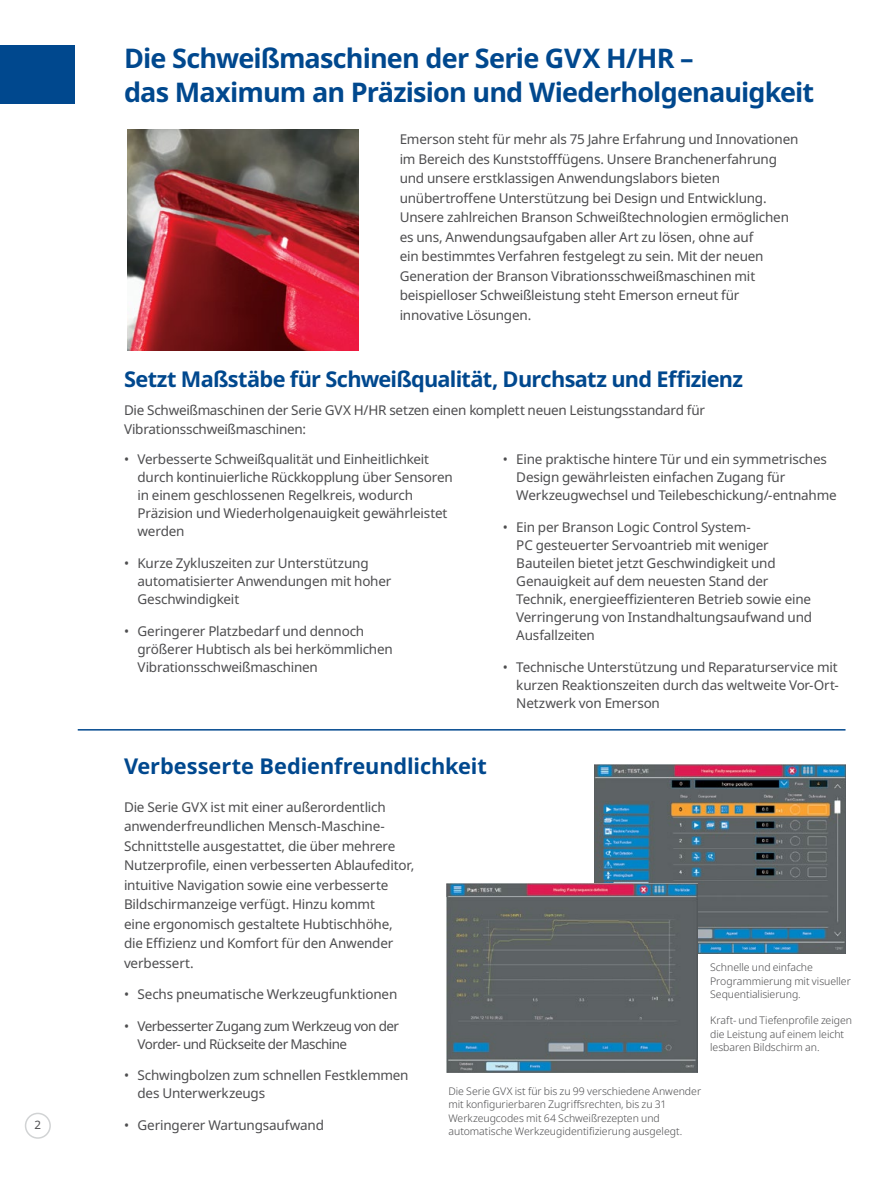
<style>
.page{position:relative;width:893px;height:1187px;background:#fff}
.page>*{position:absolute;margin:0;border:0;box-sizing:border-box;transform-origin:0 0}
.Internal_pages_title_blue{font:700 27px/33.8px "Noto Sans";letter-spacing:-.03em;color:#00488e}
.Poduct_Name_Overview_Blue{font:700 21.75px "Noto Sans";letter-spacing:-.025em;color:#00488e}
.Poduct_Name_Overview_Blue-2{font:700 21.75px "Noto Sans";letter-spacing:-.005em;color:#00488e}
.Body_Text_9pt__3mm__blue_pages{font:13.5px/18px "Noto Sans";letter-spacing:-.015em;color:#4d4d4f}
.Poduct_Name_Overview_Blue-3{font:13.5px/19.5px "Noto Sans";letter-spacing:-.02em;color:#4d4d4f}
.Body_Text_9pt__3mm__blue_pages-2{font:13.5px/18px "Noto Sans";letter-spacing:-.04em;color:#4d4d4f}
.t1{font:11.55px "Noto Sans";color:#4d4d4f}
.Body_Text_9pt__3mm__blue_pages-3{font:300 10.5px/13.5px "Noto Sans";letter-spacing:-.005em;color:#4d4d4f}
</style>
<div class="page">
<img style="left:127px;top:130px;width:232px;height:220px">
<div style="left:0;top:46px;width:74px;height:58px;background:#00488e"></div>
<img style="left:595px;top:764px;width:250px;height:189px">
<img style="left:446px;top:883px;width:252px;height:189px">
<hr style="left:78px;top:729px;width:767px;height:1px;background:#00488e">
<div style="left:25px;top:1112px;width:26px;height:26px;border:2px solid #d1d3d4;border-radius:50%"></div>
<p class="t1" style="left:35px;top:1118px;width:8px">2</p>
<p class="Internal_pages_title_blue" style="left:124px;top:42px;width:692px">Die Schweißmaschinen der Serie GVX H/HR –<br>das Maximum an Präzision und Wiederholgenauigkeit</p>
<p class="Body_Text_9pt__3mm__blue_pages" style="left:400px;top:130px;width:400px;line-height:19.5px">Emerson steht für mehr als 75 Jahre Erfahrung und Innovationen im Bereich des Kunststofffügens. Unsere Branchenerfahrung und unsere erstklassigen Anwendungslabors bieten unübertroffene Unterstützung bei Design und Entwicklung.<br>Unsere zahlreichen Branson Schweißtechnologien ermöglichen es uns, Anwendungsaufgaben aller Art zu lösen, ohne auf<br>ein bestimmtes Verfahren festgelegt zu sein. Mit der neuen Generation der Branson Vibrationsschweißmaschinen mit beispielloser Schweißleistung steht Emerson erneut für innovative Lösungen.</p>
<p class="Poduct_Name_Overview_Blue" style="left:124px;top:366px;width:620px">Setzt Maßstäbe für Schweißqualität, Durchsatz und Effizienz</p>
<p class="Poduct_Name_Overview_Blue-3" style="left:124px;top:400px;width:582px">Die Schweißmaschinen der Serie GVX H/HR setzen einen komplett neuen Leistungsstandard für<br>Vibrationsschweißmaschinen:</p>
<p class="Body_Text_9pt__3mm__blue_pages" style="left:138px;top:450px;width:317px;text-indent:-14px">• Verbesserte Schweißqualität und Einheitlichkeit durch kontinuierliche Rückkopplung über Sensoren in einem geschlossenen Regelkreis, wodurch Präzision und Wiederholgenauigkeit gewährleistet werden</p>
<p class="Body_Text_9pt__3mm__blue_pages" style="left:138px;top:554px;width:255px;text-indent:-14px">• Kurze Zykluszeiten zur Unterstützung automatisierter Anwendungen mit hoher<br>Geschwindigkeit</p>
<p class="Body_Text_9pt__3mm__blue_pages" style="left:138px;top:621px;width:257px;text-indent:-14px">• Geringerer Platzbedarf und dennoch größerer Hubtisch als bei herkömmlichen<br>Vibrationsschweißmaschinen</p>
<p class="Body_Text_9pt__3mm__blue_pages" style="left:516px;top:450px;width:322px;text-indent:-14px">• Eine praktische hintere Tür und ein symmetrisches<br>Design gewährleisten einfachen Zugang für<br>Werkzeugwechsel und Teilebeschickung/-entnahme</p>
<p class="Body_Text_9pt__3mm__blue_pages" style="left:516px;top:518px;width:297px;text-indent:-14px">• Ein per Branson Logic Control System-<br>PC gesteuerter Servoantrieb mit weniger Bauteilen bietet jetzt Geschwindigkeit und Genauigkeit auf dem neuesten Stand der Technik, energieeffizienteren Betrieb sowie eine Verringerung von Instandhaltungsaufwand und Ausfallzeiten</p>
<p class="Body_Text_9pt__3mm__blue_pages" style="left:516px;top:657px;width:324px;text-align:justify;text-indent:-14px">• Technische Unterstützung und Reparaturservice mit kurzen Reaktionszeiten durch das weltweite Vor-Ort-Netzwerk von Emerson</p>
<p class="Poduct_Name_Overview_Blue-2" style="left:124px;top:753px;width:364px">Verbesserte Bedienfreundlichkeit</p>
<p class="Body_Text_9pt__3mm__blue_pages" style="left:124px;top:797px;width:292px;line-height:19.5px">Die Serie GVX ist mit einer außerordentlich anwenderfreundlichen Mensch-Maschine-Schnittstelle ausgestattet, die über mehrere Nutzerprofile, einen verbesserten Ablaufeditor, intuitive Navigation sowie eine verbesserte Bildschirmanzeige verfügt. Hinzu kommt<br>eine ergonomisch gestaltete Hubtischhöhe, die Effizienz und Komfort für den Anwender verbessert.</p>
<p class="Body_Text_9pt__3mm__blue_pages" style="left:124px;top:985px;width:275px">• Sechs pneumatische Werkzeugfunktionen</p>
<p class="Body_Text_9pt__3mm__blue_pages-2" style="left:138px;top:1016px;width:263px;text-indent:-14px">• Verbesserter Zugang zum Werkzeug von der<br>Vorder- und Rückseite der Maschine</p>
<p class="Body_Text_9pt__3mm__blue_pages" style="left:138px;top:1066px;width:273px;text-indent:-14px">• Schwingbolzen zum schnellen Festklemmen des Unterwerkzeugs</p>
<p class="Body_Text_9pt__3mm__blue_pages" style="left:124px;top:1115px;width:202px">• Geringerer Wartungsaufwand</p>
<p class="Body_Text_9pt__3mm__blue_pages-3" style="left:448px;top:1083px;width:254px">Die Serie GVX ist für bis zu 99 verschiedene Anwender mit konfigurierbaren Zugriffsrechten, bis zu 31<br>Werkzeugcodes mit 64 Schweißrezepten und automatische Werkzeugidentifizierung ausgelegt.</p>
<p class="Body_Text_9pt__3mm__blue_pages-3" style="left:710px;top:960px;width:142px">Schnelle und einfache<br>Programmierung mit visueller<br>Sequentialisierung.</p>
<p class="Body_Text_9pt__3mm__blue_pages-3" style="left:710px;top:1013px;width:143px">Kraft- und Tiefenprofile zeigen die Leistung auf einem leicht lesbaren Bildschirm an.</p>
</div>
